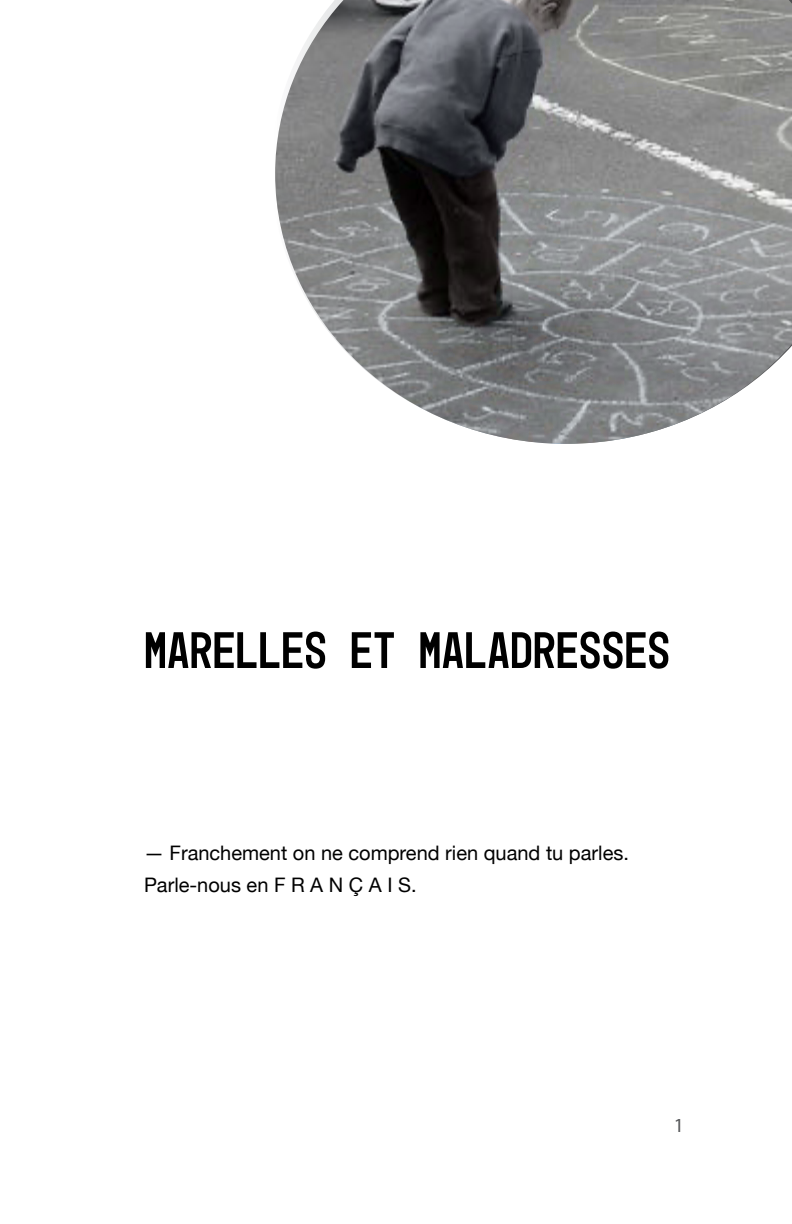
<style>
.page{position:relative;width:792px;height:1224px;background:#fff}
.page>*{position:absolute;margin:0;border:0;box-sizing:border-box;transform-origin:0 0}
.t1{font:52px "Mono 45 Headline";color:#000}
.t2{font:20px/32px "Helvetica Neue";color:#000}
.t3{font:20px "Myriad Pro";color:#58595b}
</style>
<div class="page">
<svg style="left:275px;top:0;width:517px;height:444px;background:#898a8b"></svg>
<h1 class="t1" style="left:144px;top:620px;width:528px">MARELLES ET MALADRESSES</h1>
<p class="t2" style="left:144px;top:837px;width:486px">— Franchement on ne comprend rien quand tu parles.<br>Parle-nous en F R A N Ç A I S.</p>
<p class="t3" style="left:674px;top:1113px;width:12px">1</p>
</div>
